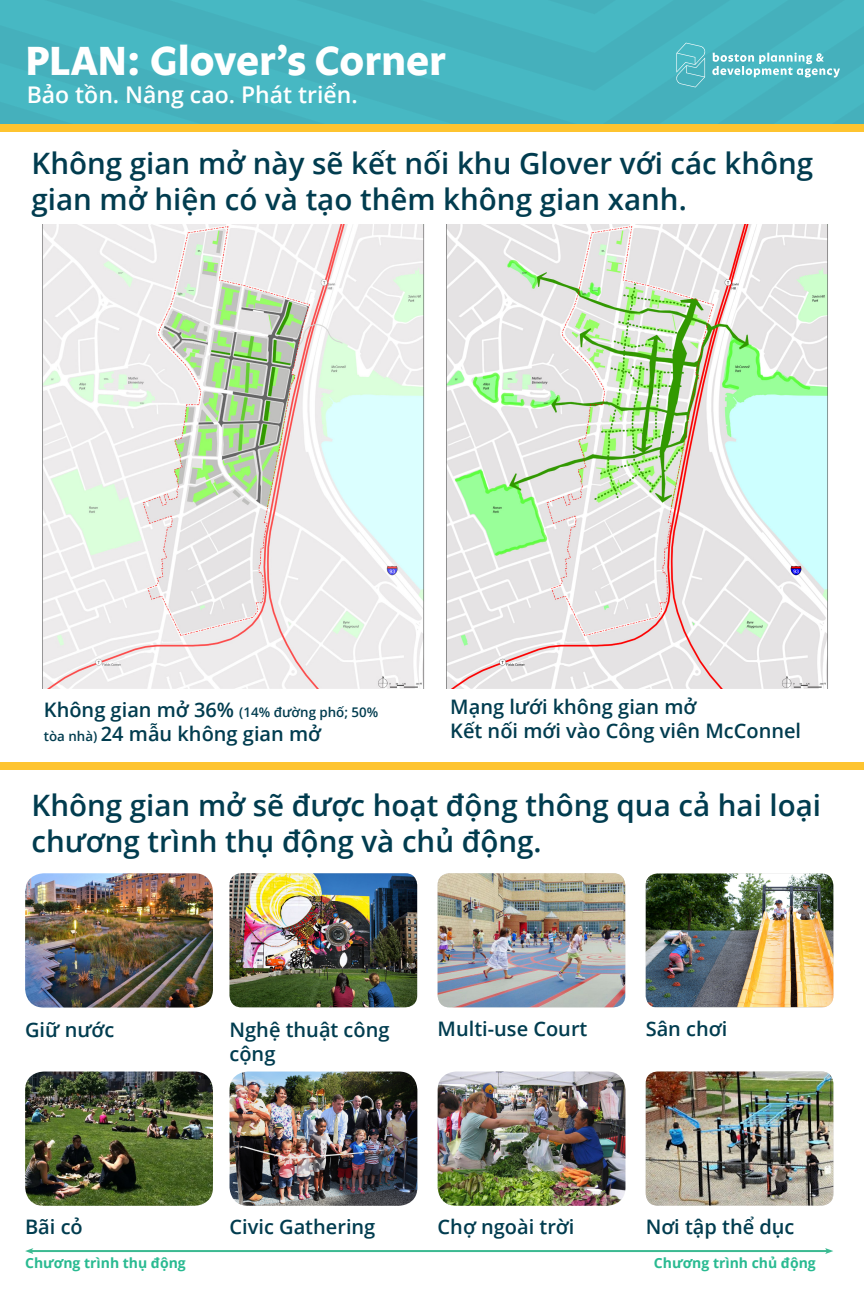
<style>
.page{position:relative;width:864px;height:1296px;background:#fff}
.page>*{position:absolute;margin:0;border:0;box-sizing:border-box;transform-origin:0 0}
.t1{font:700 41.65px "Legato OT";color:#fff}
.Subheader{font:600 29.5px/36px "Open Sans";color:#013c4f}
.t2{font:600 23px "Open Sans";color:#fff}
.t3{font:600 20px "Open Sans";color:#013c4f}
.t4{font:700 14px "Open Sans";color:#29ba91}
.t5{font:600 13.35px "Open Sans";color:#013c4f}
.s1{font-size:20px}
.s2{font-size:13.35px}
</style>
<div class="page">
<div style="left:0;top:91px;width:864px;height:33px;background:#47b8c3"></div>
<div style="left:0;top:14px;width:864px;height:77px;background:#46b7c2"></div>
<div style="left:0;top:0;width:864px;height:14px;background:#47b8c3"></div>
<div style="left:0;top:124px;width:864px;height:8px;background:#fec430"></div>
<svg style="left:675px;top:43px;width:165px;height:44px"></svg>
<img style="left:42px;top:224px;width:786px;height:465px">
<div style="left:0;top:762px;width:864px;height:8px;background:#fec430"></div>
<img style="left:646px;top:1072px;width:187px;height:134px">
<img style="left:646px;top:874px;width:187px;height:133px">
<img style="left:230px;top:873px;width:187px;height:134px">
<img style="left:438px;top:873px;width:187px;height:134px">
<img style="left:25px;top:873px;width:188px;height:135px">
<img style="left:25px;top:1072px;width:188px;height:134px">
<img style="left:230px;top:1072px;width:187px;height:134px">
<img style="left:438px;top:1072px;width:187px;height:134px">
<hr style="left:30px;top:1250px;width:798px;height:2px;background:#3cba92">
<svg style="left:25px;top:1248px;width:9px;height:6px"></svg>
<svg style="left:825px;top:1248px;width:8px;height:6px"></svg>
<h1 class="t1" style="left:25px;top:37px;width:422px">PLAN: Glover’s Corner</h1>
<p class="t2" style="left:27px;top:79px;width:333px">Bảo tồn. Nâng cao. Phát triển.</p>
<p class="Subheader" style="left:32px;top:145px;width:783px">Không gian mở này sẽ kết nối khu Glover với các không gian mở hiện có và tạo thêm không gian xanh.</p>
<p class="t5" style="left:44px;top:703px;width:336px"><span class="s1">Không gian mở 36%</span> (14% đường phố; 50%</p>
<p class="t3" style="left:44px;top:720px;width:279px"><span class="s2">tòa nhà)</span> 24 mẫu không gian mở</p>
<p class="t3" style="left:450px;top:693px;width:248px">Mạng lưới không gian mở</p>
<p class="t3" style="left:450px;top:717px;width:352px">Kết nối mới vào Công viên McConnel</p>
<p class="Subheader" style="left:32px;top:787px;width:791px">Không gian mở sẽ được hoạt động thông qua cả hai loại chương trình thụ động và chủ động.</p>
<p class="t3" style="left:25px;top:1016px;width:91px">Giữ nước</p>
<p class="t3" style="left:230px;top:1016px;width:162px">Nghệ thuật công</p>
<p class="t3" style="left:646px;top:1015px;width:83px">Sân chơi</p>
<p class="t3" style="left:230px;top:1040px;width:47px">cộng</p>
<p class="t3" style="left:438px;top:1015px;width:151px">Multi-use Court</p>
<p class="t3" style="left:25px;top:1213px;width:59px">Bãi cỏ</p>
<p class="t3" style="left:230px;top:1213px;width:147px">Civic Gathering</p>
<p class="t3" style="left:438px;top:1213px;width:138px">Chợ ngoài trời</p>
<p class="t3" style="left:646px;top:1213px;width:150px">Nơi tập thể dục</p>
<p class="t4" style="left:25px;top:1253px;width:162px">Chương trình thụ động</p>
<p class="t4" style="left:654px;top:1253px;width:163px">Chương trình chủ động</p>
</div>
